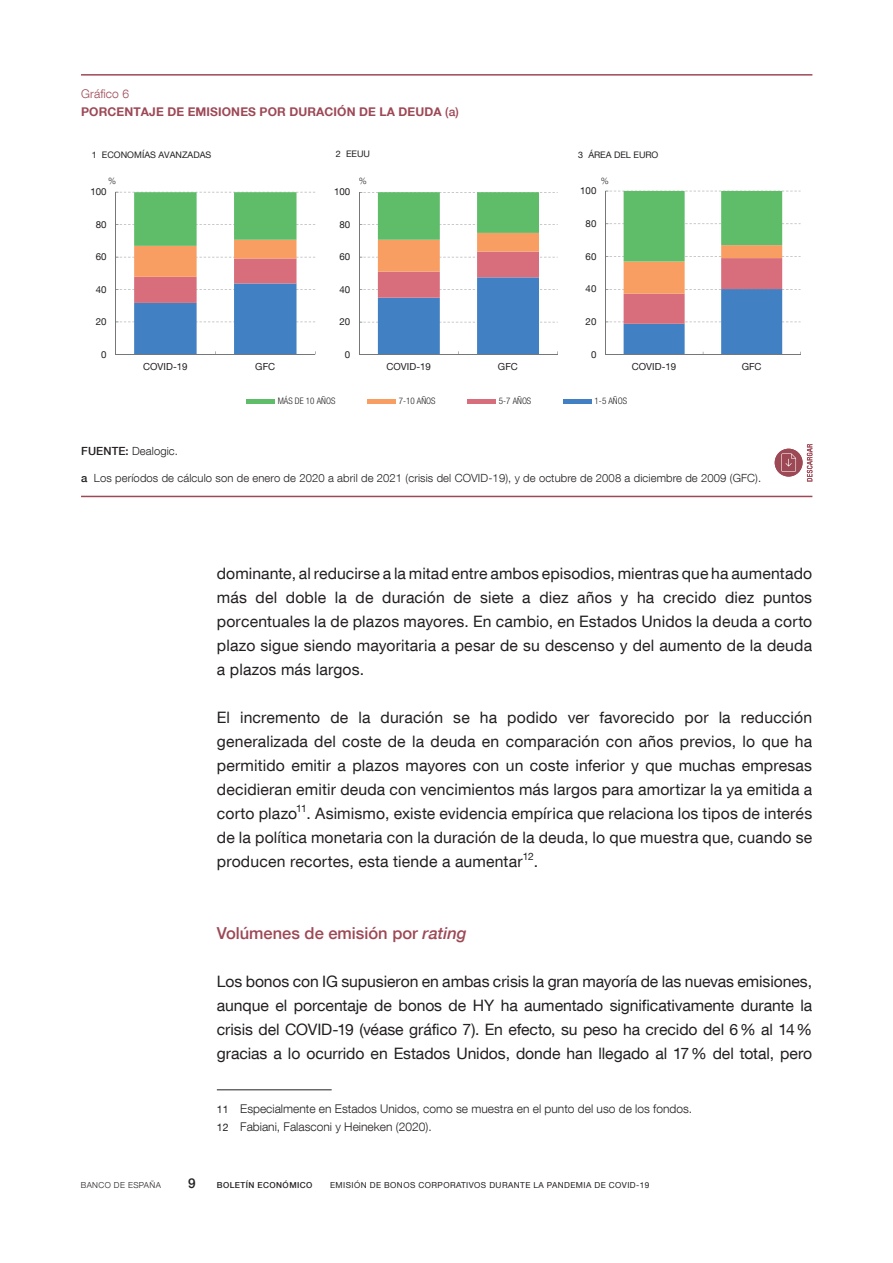
<style>
.page{position:relative;width:893px;height:1263px;background:#fff}
.page>*{position:absolute;margin:0;border:0;box-sizing:border-box;transform-origin:0 0}
.Ladillo_2{font:500 16.5px "Bd E Neue Helvetica";color:#9d4855}
.Texto_artículo{font:15.75px/24px "Bd E Neue Helvetica";letter-spacing:.01em;color:#231f20;text-align:justify}
.t1{font:500 13.5px "Bd E Neue Helvetica";color:#231f20}
.Citas_10_texto{font:300 12px "Bd E Neue Helvetica";color:#231f20}
.t2{font:700 12px "Bd E Neue Helvetica";letter-spacing:.01em;color:#9d4855}
.t3{font:300 12px "Bd E Neue Helvetica";letter-spacing:.01em;color:#9d4855}
.t4{font:300 11.25px "Bd E Neue Helvetica";letter-spacing:.01em;color:#231f20}
.t5{font:9.75px "Bd E Neue Helvetica";color:#231f20}
.t6{font:9px "Bd E Neue Helvetica";color:#231f20}
.t7{font:300 condensed 9px "Bd E Neue Helvetica";color:#231f20}
.t8{font:300 9px "Bd E Neue Helvetica";color:#231f20}
.t9{font:8.25px "Bd E Neue Helvetica";letter-spacing:.05em;color:#231f20}
.t10{font:500 8.25px "Bd E Neue Helvetica";letter-spacing:.05em;color:#231f20}
.t11{font:300 8.25px "Bd E Neue Helvetica";letter-spacing:.05em;color:#231f20}
.s1{font-weight:500}
.s2{font-style:italic}
.s3{font-weight:400;font-size:10.5px}
</style>
<div class="page">
<hr style="left:217px;top:1089px;width:115px;height:1px;background:#231f20">
<hr style="left:81px;top:74px;width:731px;height:2px;background:#9d4855">
<hr style="left:81px;top:496px;width:731px;height:1px;background:#9d4855">
<svg style="left:115px;top:192px;width:201px;height:163px"></svg>
<svg style="left:359px;top:192px;width:199px;height:163px"></svg>
<svg style="left:605px;top:191px;width:196px;height:164px"></svg>
<div style="left:246px;top:399px;width:29px;height:5px;background:#5fbd6a"></div>
<div style="left:367px;top:399px;width:29px;height:5px;background:#f89e63"></div>
<div style="left:467px;top:399px;width:29px;height:5px;background:#d86e7b"></div>
<div style="left:563px;top:399px;width:29px;height:5px;background:#4180c2"></div>
<svg style="left:807px;top:444px;width:5px;height:37px"></svg>
<div style="left:775px;top:449px;width:28px;height:28px;background:#9d4855;border-radius:50%"></div>
<svg style="left:781px;top:453px;width:15px;height:19px"></svg>
<p class="t3" style="left:81px;top:87px;width:49px">Gráfico 6</p>
<p class="t2" style="left:81px;top:104px;width:379px">PORCENTAJE DE EMISIONES POR DURACIÓN DE LA DEUDA <span class="s1">(a)</span></p>
<p class="t6" style="left:92px;top:149px;width:121px">1 ECONOMÍAS AVANZADAS</p>
<p class="t6" style="left:336px;top:148px;width:36px">2 EEUU</p>
<p class="t6" style="left:578px;top:149px;width:82px">3 ÁREA DEL EURO</p>
<p class="t8" style="left:108px;top:175px;width:10px">%</p>
<p class="t8" style="left:359px;top:175px;width:10px">%</p>
<p class="t8" style="left:601px;top:175px;width:10px">%</p>
<p class="t5" style="left:90px;top:186px;width:18px">100</p>
<p class="t5" style="left:334px;top:186px;width:18px">100</p>
<p class="t5" style="left:580px;top:185px;width:18px">100</p>
<p class="t5" style="left:96px;top:218px;width:12px">80</p>
<p class="t5" style="left:340px;top:218px;width:12px">80</p>
<p class="t5" style="left:586px;top:217px;width:12px">80</p>
<p class="t5" style="left:96px;top:251px;width:12px">60</p>
<p class="t5" style="left:340px;top:251px;width:12px">60</p>
<p class="t5" style="left:586px;top:250px;width:12px">60</p>
<p class="t5" style="left:96px;top:283px;width:12px">40</p>
<p class="t5" style="left:340px;top:283px;width:12px">40</p>
<p class="t5" style="left:586px;top:283px;width:12px">40</p>
<p class="t5" style="left:96px;top:316px;width:12px">20</p>
<p class="t5" style="left:340px;top:316px;width:12px">20</p>
<p class="t5" style="left:586px;top:316px;width:12px">20</p>
<p class="t5" style="left:101px;top:348px;width:7px">0</p>
<p class="t5" style="left:345px;top:348px;width:7px">0</p>
<p class="t5" style="left:591px;top:348px;width:7px">0</p>
<p class="t5" style="left:143px;top:360px;width:46px">COVID-19</p>
<p class="t5" style="left:255px;top:360px;width:21px">GFC</p>
<p class="t5" style="left:386px;top:360px;width:46px">COVID-19</p>
<p class="t5" style="left:498px;top:360px;width:21px">GFC</p>
<p class="t5" style="left:632px;top:361px;width:46px">COVID-19</p>
<p class="t5" style="left:742px;top:361px;width:21px">GFC</p>
<p class="t7" style="left:278px;top:396px;width:59px">MÁS DE 10 AÑOS</p>
<p class="t7" style="left:399px;top:396px;width:38px">7-10 AÑOS</p>
<p class="t7" style="left:499px;top:396px;width:34px">5-7 AÑOS</p>
<p class="t7" style="left:595px;top:396px;width:34px">1-5 AÑOS</p>
<p class="t4" style="left:81px;top:445px;width:98px"><span class="s1">FUENTE:</span> Dealogic.</p>
<p class="t4" style="left:81px;top:472px;width:681px"><span class="s1">a</span> Los períodos de cálculo son de enero de 2020 a abril de 2021 (crisis del COVID-19), y de octubre de 2008 a diciembre de 2009 (GFC).</p>
<p class="Texto_artículo" style="left:217px;top:561px;width:597px">dominante, al reducirse a la mitad entre ambos episodios, mientras que ha aumentado más del doble la de duración de siete a diez años y ha crecido diez puntos porcentuales la de plazos mayores. En cambio, en Estados Unidos la deuda a corto plazo sigue siendo mayoritaria a pesar de su descenso y del aumento de la deuda a plazos más largos.</p>
<p class="Texto_artículo" style="left:217px;top:705px;width:597px">El incremento de la duración se ha podido ver favorecido por la reducción generalizada del coste de la deuda en comparación con años previos, lo que ha permitido emitir a plazos mayores con un coste inferior y que muchas empresas decidieran emitir deuda con vencimientos más largos para amortizar la ya emitida a corto plazo<sup>11</sup>. Asimismo, existe evidencia empírica que relaciona los tipos de interés de la política monetaria con la duración de la deuda, lo que muestra que, cuando se producen recortes, esta tiende a aumentar<sup>12</sup>.</p>
<h3 class="Ladillo_2" style="left:217px;top:923px;width:251px">Volúmenes de emisión por <span class="s2">rating</span></h3>
<p class="Texto_artículo" style="left:217px;top:969px;width:597px">Los bonos con IG supusieron en ambas crisis la gran mayoría de las nuevas emisiones, aunque el porcentaje de bonos de HY ha aumentado significativamente durante la crisis del COVID-19 (véase gráfico 7). En efecto, su peso ha crecido del 6% al 14% gracias a lo ocurrido en Estados Unidos, donde han llegado al 17% del total, pero</p>
<p class="Citas_10_texto" style="left:217px;top:1101px;width:477px"><span class="s3">11</span> Especialmente en Estados Unidos, como se muestra en el punto del uso de los fondos.</p>
<p class="Citas_10_texto" style="left:217px;top:1120px;width:216px"><span class="s3">12</span> Fabiani, Falasconi y Heineken (2020).</p>
<p class="t11" style="left:81px;top:1180px;width:82px">BANCO DE ESPAÑA</p>
<p class="t1" style="left:188px;top:1175px;width:9px">9</p>
<p class="t10" style="left:217px;top:1180px;width:97px">BOLETÍN ECONÓMICO</p>
<p class="t9" style="left:330px;top:1180px;width:321px">EMISIÓN DE BONOS CORPORATIVOS DURANTE LA PANDEMIA DE COVID-19</p>
</div>
